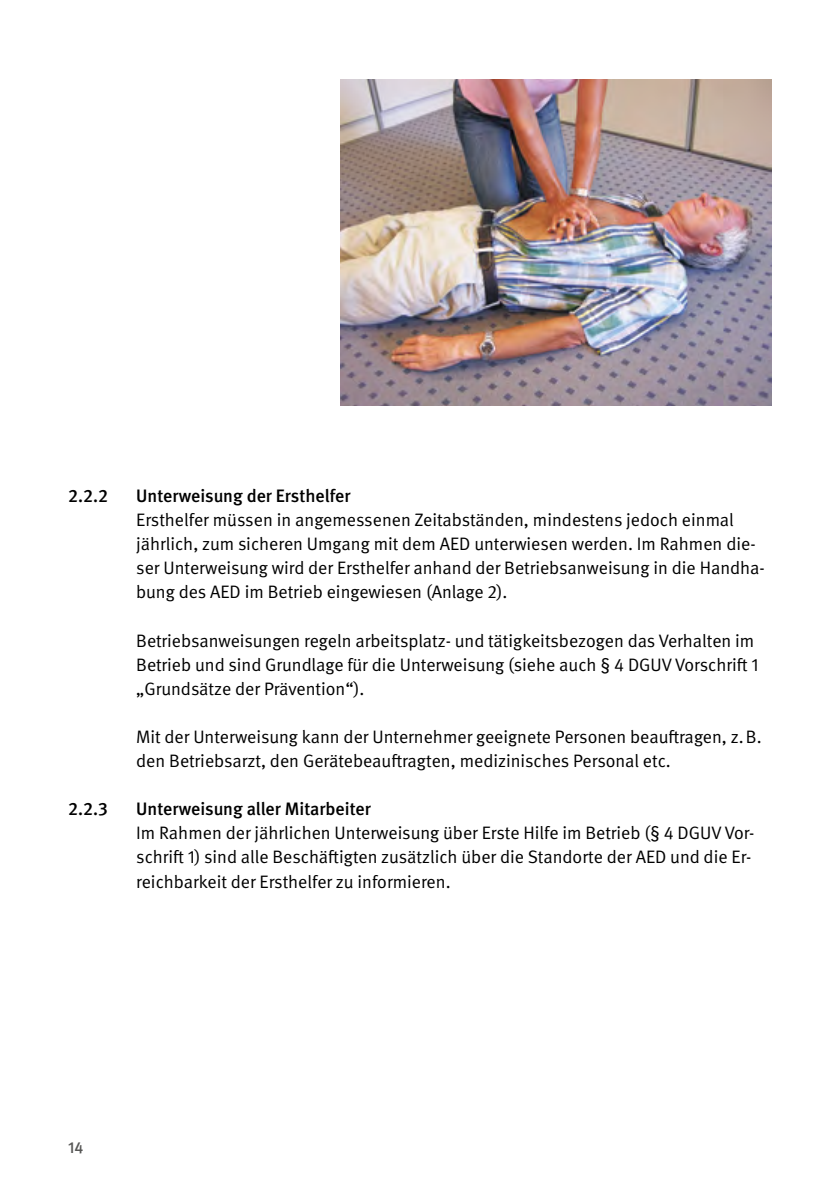
<style>
.page{position:relative;width:840px;height:1191px;background:#fff}
.page>*{position:absolute;margin:0;border:0;box-sizing:border-box;transform-origin:0 0}
.FT{font:18px/24px "DGUV Meta";color:#000}
.t1{font:500 18px "DGUV Meta";color:#000}
.t2{font:500 16px "DGUV Meta";color:#575756}
</style>
<div class="page">
<img style="left:340px;top:80px;width:431px;height:325px">
<h3 class="t1" style="left:68px;top:485px;width:41px">2.2.2</h3>
<h3 class="t1" style="left:136px;top:485px;width:216px">Unterweisung der Ersthelfer</h3>
<p class="FT" style="left:136px;top:508px;width:629px">Ersthelfer müssen in angemessenen Zeitabständen, mindestens jedoch einmal jährlich, zum sicheren Umgang mit dem AED unterwiesen werden. Im Rahmen die&shy;ser Unterweisung wird der Ersthelfer anhand der Betriebsanweisung in die Handha&shy;bung des AED im Betrieb eingewiesen (Anlage 2).</p>
<p class="FT" style="left:136px;top:629px;width:623px">Betriebsanweisungen regeln arbeitsplatz- und tätigkeitsbezogen das Verhalten im<br>Betrieb und sind Grundlage für die Unterweisung (siehe auch § 4 DGUV Vorschrift 1 „Grundsätze der Prävention“).</p>
<p class="FT" style="left:136px;top:725px;width:626px">Mit der Unterweisung kann der Unternehmer geeignete Personen beauftragen, z.B. den Betriebsarzt, den Gerätebeauftragten, medizinisches Personal etc.</p>
<h3 class="t1" style="left:68px;top:798px;width:41px">2.2.3</h3>
<h3 class="t1" style="left:136px;top:798px;width:236px">Unterweisung aller Mitarbeiter</h3>
<p class="FT" style="left:136px;top:821px;width:619px">Im Rahmen der jährlichen Unterweisung über Erste Hilfe im Betrieb (§ 4 DGUV Vor&shy;schrift 1) sind alle Beschäftigten zusätzlich über die Standorte der AED und die Er&shy;reichbarkeit der Ersthelfer zu informieren.</p>
<p class="t2" style="left:68px;top:1137px;width:17px">14</p>
</div>
